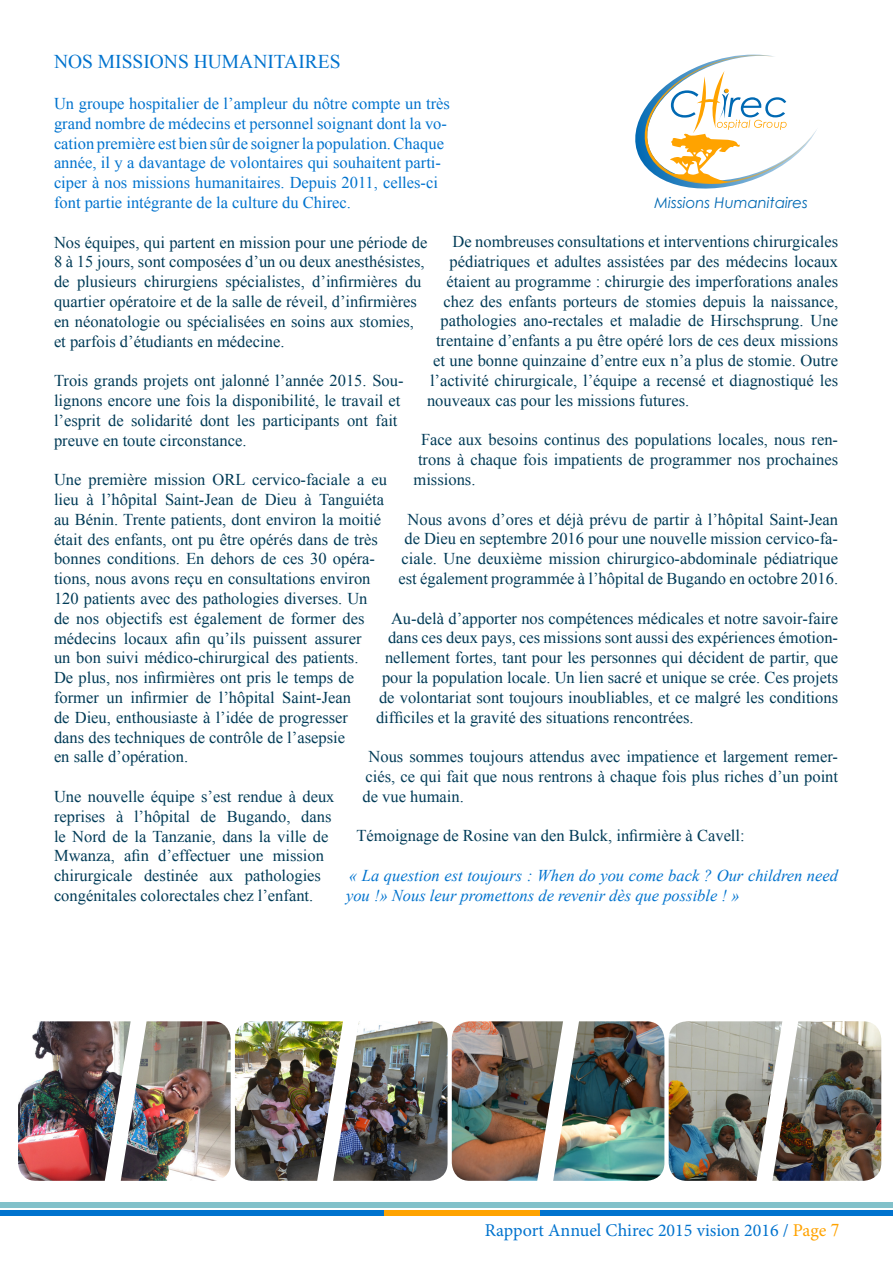
<style>
.page{position:relative;width:893px;height:1263px;background:#fff}
.page>*{position:absolute;margin:0;border:0;box-sizing:border-box;transform-origin:0 0}
.t1{font:19.5px "Times New Roman";color:#0073ce}
.t2{font:18px "Minion Pro";color:#0073ce}
.t3{font:16.5px/19.8px "Times New Roman";color:#003b57}
.t4{font:16.5px/19.8px "Times New Roman";color:#0073ce}
.t5{font:italic 16.5px/19.8px "Times New Roman";color:#0073ce}
.t6{font:italic 14.85px "Century Gothic";color:#0069b3}
.s1{color:#ffa300}
.s2{font-family:"Times New Roman";color:#ffa300}
</style>
<div class="page">
<div style="left:0;top:1202px;width:893px;height:6px;background:#82c1ca"></div>
<div style="left:0;top:1210px;width:385px;height:6px;background:#0073ce"></div>
<div style="left:540px;top:1210px;width:353px;height:6px;background:#0073ce"></div>
<div style="left:385px;top:1210px;width:155px;height:6px;background:#ffa300"></div>
<img style="left:18px;top:1021px;width:213px;height:160px">
<img style="left:235px;top:1021px;width:213px;height:160px">
<img style="left:452px;top:1021px;width:212px;height:160px">
<img style="left:669px;top:1021px;width:212px;height:160px">
<img style="left:102px;top:1021px;width:47px;height:160px">
<img style="left:314px;top:1021px;width:48px;height:160px">
<img style="left:534px;top:1021px;width:48px;height:160px">
<img style="left:754px;top:1021px;width:47px;height:160px">
<svg style="left:635px;top:54px;width:182px;height:135px"></svg>
<p class="t1" style="left:54px;top:48px;width:288px">NOS MISSIONS HUMANITAIRES</p>
<p class="t4" style="left:54px;top:93px;width:398px">Un groupe hospitalier de l’ampleur du nôtre compte un très grand nombre de médecins et personnel soignant dont la vo&shy;cation première est bien sûr de soigner la population. Chaque année, il y a davantage de volontaires qui souhaitent parti&shy;ciper à nos missions humanitaires. Depuis 2011, celles-ci font partie intégrante de la culture du Chirec.</p>
<p class="t3" style="left:54px;top:232px;width:375px">Nos équipes, qui partent en mission pour une période de 8 à 15 jours, sont composées d’un ou deux anesthésistes, de plusieurs chirurgiens spécialistes, d’infirmières du quartier opératoire et de la salle de réveil, d’infirmières en néonatologie ou spécialisées en soins aux stomies, et parfois d’étudiants en médecine.</p>
<p class="t3" style="left:54px;top:370px;width:351px">Trois grands projets ont jalonné l’année 2015. Sou&shy;lignons encore une fois la disponibilité, le travail et l’esprit de solidarité dont les participants ont fait preuve en toute circonstance.</p>
<p class="t3" style="left:54px;top:469px;width:335px">Une première mission ORL cervico-faciale a eu lieu à l’hôpital Saint-Jean de Dieu à Tanguiéta au Bénin. Trente patients, dont environ la moitié était des enfants, ont pu être opérés dans de très bonnes conditions. En dehors de ces 30 opéra&shy;tions, nous avons reçu en consultations environ 120 patients avec des pathologies diverses. Un de nos objectifs est également de former des médecins locaux afin qu’ils puissent assurer<br>un bon suivi médico-chirurgical des patients.<br>De plus, nos infirmières ont pris le temps de former un infirmier de l’hôpital Saint-Jean<br>de Dieu, enthousiaste à l’idée de progresser<br>dans des techniques de contrôle de l’asepsie<br>en salle d’opération.</p>
<p class="t3" style="left:54px;top:786px;width:282px">Une nouvelle équipe s’est rendue à deux reprises à l’hôpital de Bugando, dans le Nord de la Tanzanie, dans la ville de Mwanza, afin d’effectuer une mission chirurgicale destinée aux pathologies congénitales colorectales chez l’enfant.</p>
<p class="t6" style="left:655px;top:193px;width:155px">Missions Humanitaires</p>
<p class="t3" style="left:453px;top:232px;width:387px">De nombreuses consultations et interventions chirurgicales</p>
<p class="t3" style="left:450px;top:251px;width:390px">pédiatriques et adultes assistées par des médecins locaux</p>
<p class="t3" style="left:447px;top:271px;width:393px">étaient au programme : chirurgie des imperforations anales</p>
<p class="t3" style="left:444px;top:291px;width:396px">chez des enfants porteurs de stomies depuis la naissance,</p>
<p class="t3" style="left:441px;top:311px;width:399px">pathologies ano-rectales et maladie de Hirschsprung. Une</p>
<p class="t3" style="left:436px;top:331px;width:404px">trentaine d’enfants a pu être opéré lors de ces deux missions</p>
<p class="t3" style="left:433px;top:350px;width:407px">et une bonne quinzaine d’entre eux n’a plus de stomie. Outre</p>
<p class="t3" style="left:430px;top:370px;width:410px">l’activité chirurgicale, l’équipe a recensé et diagnostiqué les</p>
<p class="t3" style="left:427px;top:390px;width:264px">nouveaux cas pour les missions futures.</p>
<p class="t3" style="left:414px;top:430px;width:426px;text-align:justify;text-indent:8px">Face aux besoins continus des populations locales, nous ren&shy;trons à chaque fois impatients de programmer nos prochaines missions.</p>
<p class="t3" style="left:399px;top:509px;width:441px;text-align:center">Nous avons d’ores et déjà prévu de partir à l’hôpital Saint-Jean de Dieu en septembre 2016 pour une nouvelle mission cervico-fa&shy;ciale. Une deuxième mission chirurgico-abdominale pédiatrique est également programmée à l’hôpital de Bugando en octobre 2016.</p>
<p class="t3" style="left:391px;top:608px;width:449px">Au-delà d’apporter nos compétences médicales et notre savoir-faire</p>
<p class="t3" style="left:388px;top:628px;width:451px">dans ces deux pays, ces missions sont aussi des expériences émotion-</p>
<p class="t3" style="left:385px;top:647px;width:454px">nellement fortes, tant pour les personnes qui décident de partir, que</p>
<p class="t3" style="left:382px;top:667px;width:457px">pour la population locale. Un lien sacré et unique se crée. Ces projets</p>
<p class="t3" style="left:379px;top:687px;width:461px">de volontariat sont toujours inoubliables, et ce malgré les conditions</p>
<p class="t3" style="left:376px;top:707px;width:319px">difficiles et la gravité des situations rencontrées.</p>
<p class="t3" style="left:363px;top:746px;width:477px;text-align:justify;text-indent:6px">Nous sommes toujours attendus avec impatience et largement remer&shy;ciés, ce qui fait que nous rentrons à chaque fois plus riches d’un point de vue humain.</p>
<p class="t3" style="left:357px;top:826px;width:390px">Témoignage de Rosine van den Bulck, infirmière à Cavell:</p>
<p class="t5" style="left:346px;top:865px;width:494px">« La question est toujours : When do you come back ? Our children need you !» Nous leur promettons de revenir dès que possible ! »</p>
<p class="t2" style="left:485px;top:1218px;width:356px">Rapport Annuel Chirec 2015 vision 2016 / <span class="s1">Page</span> <span class="s2">7</span></p>
</div>
